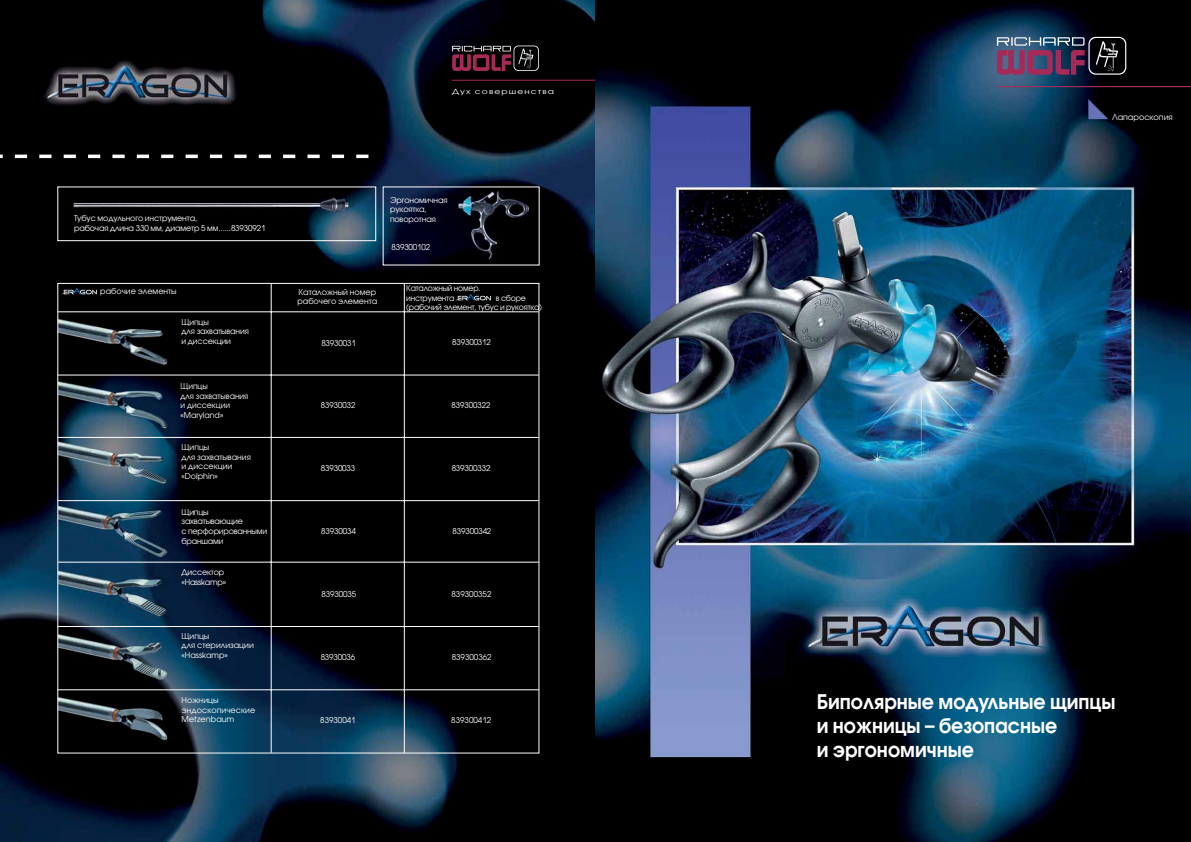
<style>
.page{position:relative;width:1191px;height:842px;background:#fff}
.page>*{position:absolute;margin:0;border:0;box-sizing:border-box;transform-origin:0 0}
.t1{font:600 20px/24px "Avant Garde Gothic C";color:#fff;scale:.95 1}
.t2{font:8.1px "Avant Garde Gothic C";color:#fff}
.t3{font:8px/9.6px "Avant Garde Gothic C";letter-spacing:-.015em;color:#fff}
.t4{font:8px/9.6px "Avant Garde Gothic C";letter-spacing:.01em;color:#fff}
.t5{font:7px "Avant Garde Gothic C";letter-spacing:.12em;color:#fff;scale:1.3 1}
</style>
<div class="page">
<img style="left:0;top:0;width:1191px;height:842px">
<svg style="left:0;top:155px;width:368px;height:3px"></svg>
<hr style="left:452px;top:80px;width:143px;height:1px;background:#a52a57">
<svg style="left:452px;top:46px;width:87px;height:25px;background:#472733"></svg>
<svg style="left:1088px;top:99px;width:20px;height:20px"></svg>
<hr style="left:997px;top:86px;width:194px;height:1px;background:#a12f5d">
<svg style="left:997px;top:37px;width:129px;height:38px;background:#53415b"></svg>
<svg style="left:0;top:172px;width:594px;height:592px;background:#0c141b"></svg>
<p class="t5" style="left:452px;top:87px;width:80px">Дух совершенства</p>
<p class="t3" style="left:74px;top:214px;width:193px">Тубус модульного инструмента,<br>рабочая длина 330 мм, диаметр 5 мм......83930921</p>
<p class="t3" style="left:100px;top:287px;width:78px">рабочие элементы</p>
<p class="t3" style="left:182px;top:317px;width:69px">Щипцы<br>для захватывания и диссекции</p>
<p class="t3" style="left:180px;top:382px;width:69px">Щипцы<br>для захватывания и диссекции «Maryland»</p>
<p class="t3" style="left:182px;top:442px;width:71px">Щипцы<br>для захватывания и диссекции «Dolphin»</p>
<p class="t3" style="left:182px;top:507px;width:87px">Щипцы захватывающие<br>с перфорированными браншами</p>
<p class="t3" style="left:182px;top:567px;width:46px">Диссектор «Hasskamp»</p>
<p class="t3" style="left:182px;top:631px;width:74px">Щипцы<br>для стерилизации «Hasskamp»</p>
<p class="t4" style="left:182px;top:695px;width:75px">Ножницы эндоскопические<br>Metzenbaum</p>
<p class="t3" style="left:390px;top:195px;width:59px">Эргономичная рукоятка, поворотная</p>
<p class="t3" style="left:391px;top:242px;width:40px">839300102</p>
<p class="t3" style="left:297px;top:287px;width:81px">Каталожный номер рабочего элемента</p>
<p class="t3" style="left:321px;top:338px;width:36px">83930031</p>
<p class="t3" style="left:406px;top:284px;width:76px">Каталожный номер. инструмента</p>
<p class="t3" style="left:406px;top:293px;width:137px;text-indent:90px">в сборе (рабочий элемент, тубус и рукоятка)</p>
<p class="t3" style="left:452px;top:338px;width:40px">839300312</p>
<p class="t3" style="left:321px;top:400px;width:36px">83930032</p>
<p class="t3" style="left:451px;top:400px;width:40px">839300322</p>
<p class="t3" style="left:321px;top:463px;width:36px">83930033</p>
<p class="t3" style="left:452px;top:463px;width:40px">839300332</p>
<p class="t3" style="left:321px;top:526px;width:36px">83930034</p>
<p class="t3" style="left:452px;top:526px;width:40px">839300342</p>
<p class="t3" style="left:321px;top:589px;width:36px">83930035</p>
<p class="t3" style="left:451px;top:589px;width:41px">839300352</p>
<p class="t3" style="left:321px;top:652px;width:36px">83930036</p>
<p class="t3" style="left:452px;top:652px;width:41px">839300362</p>
<p class="t3" style="left:320px;top:716px;width:37px">83930041</p>
<p class="t3" style="left:451px;top:715px;width:41px">839300412</p>
<p class="t2" style="left:1112px;top:112px;width:62px">Лапароскопия</p>
<h1 class="t1" style="left:816px;top:689px;width:316px">Биполярные модульные щипцы и ножницы – безопасные<br>и эргономичные</h1>
</div>
